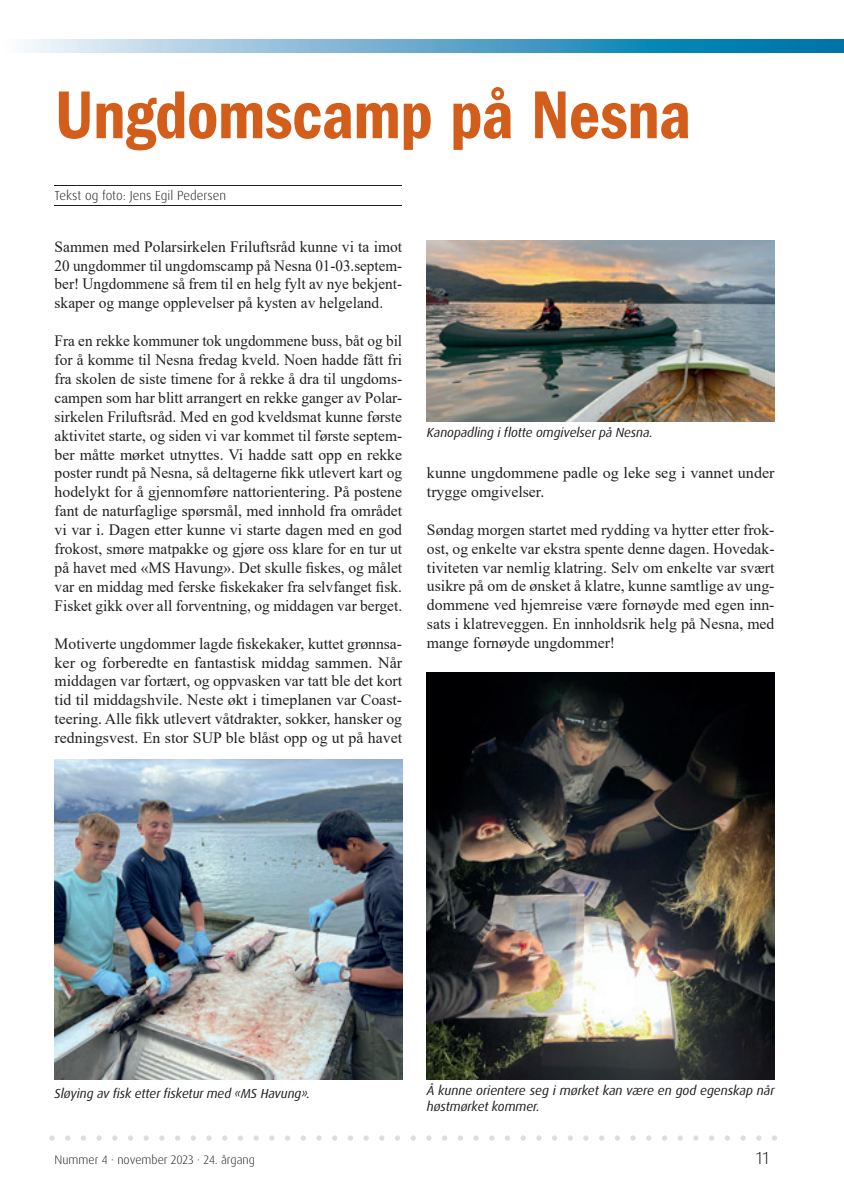
<style>
.page{position:relative;width:844px;height:1191px;background:#fff}
.page>*{position:absolute;margin:0;border:0;box-sizing:border-box;transform-origin:0 0}
.t1{font:70px "ITC Franklin Gothic Std Dm Cd";letter-spacing:-.01em;color:#d35d1a}
.t2{font:300 17.5px "Dax OT";color:#231f20}
.t3{font:15.75px/18.9px "Times New Roman";color:#231f20;text-align:justify}
.t4{font:15.75px/18.9px "Times New Roman";color:#231f20;text-align:justify;scale:.96 1}
.t5{font:italic 13.12px/15.8px "Dax OT";letter-spacing:-.01em;color:#231f20}
.t6{font:300 13.12px "Dax OT";color:#231f20}
.t7{font:300 12.25px "Dax OT";color:#231f20}
</style>
<div class="page">
<svg style="left:27px;top:40px;width:816px;height:12px;background:#64abcd"></svg>
<svg style="left:49px;top:1135px;width:727px;height:5px"></svg>
<hr style="left:55px;top:185px;width:347px;height:1px;background:#231f20">
<hr style="left:55px;top:205px;width:347px;height:1px;background:#231f20">
<img style="left:427px;top:241px;width:347px;height:181px">
<img style="left:55px;top:759px;width:347px;height:320px">
<img style="left:427px;top:672px;width:347px;height:407px">
<h1 class="t1" style="left:55px;top:75px;width:638px">Ungdomscamp på Nesna</h1>
<p class="t6" style="left:55px;top:187px;width:173px">Tekst og foto: Jens Egil Pedersen</p>
<p class="t3" style="left:55px;top:236px;width:349px">Sammen med Polarsirkelen Friluftsråd kunne vi ta imot 20 ungdommer til ungdomscamp på Nesna 01-03.septem&shy;ber! Ungdommene så frem til en helg fylt av nye bekjent&shy;skaper og mange opplevelser på kysten av helgeland.</p>
<p class="t4" style="left:55px;top:331px;width:363px">Fra en rekke kommuner tok ungdommene buss, båt og bil for å komme til Nesna fredag kveld. Noen hadde fått fri fra skolen de siste timene for å rekke å dra til ungdoms&shy;campen som har blitt arrangert en rekke ganger av Polar&shy;sirkelen Friluftsråd. Med en god kveldsmat kunne første aktivitet starte, og siden vi var kommet til første septem&shy;ber måtte mørket utnyttes. Vi hadde satt opp en rekke poster rundt på Nesna, så deltagerne fikk utlevert kart og hodelykt for å gjennomføre nattorientering. På postene fant de naturfaglige spørsmål, med innhold fra området vi var i. Dagen etter kunne vi starte dagen med en god frokost, smøre matpakke og gjøre oss klare for en tur ut på havet med «MS Havung». Det skulle fiskes, og målet var en middag med ferske fiskekaker fra selvfanget fisk.<br>Fisket gikk over all forventning, og middagen var berget.</p>
<p class="t3" style="left:55px;top:633px;width:349px">Motiverte ungdommer lagde fiskekaker, kuttet grønnsa&shy;ker og forberedte en fantastisk middag sammen. Når middagen var fortært, og oppvasken var tatt ble det kort tid til middagshvile. Neste økt i timeplanen var Coast&shy;teering. Alle fikk utlevert våtdrakter, sokker, hansker og redningsvest. En stor SUP ble blåst opp og ut på havet</p>
<p class="t5" style="left:427px;top:425px;width:227px">Kanopadling i flotte omgivelser på Nesna.</p>
<p class="t3" style="left:427px;top:463px;width:349px">kunne ungdommene padle og leke seg i vannet under trygge omgivelser.</p>
<p class="t3" style="left:427px;top:519px;width:349px">Søndag morgen startet med rydding va hytter etter frok&shy;ost, og enkelte var ekstra spente denne dagen. Hovedak&shy;tiviteten var nemlig klatring. Selv om enkelte var svært usikre på om de ønsket å klatre, kunne samtlige av ung&shy;dommene ved hjemreise være fornøyde med egen inn&shy;sats i klatreveggen. En innholdsrik helg på Nesna, med mange fornøyde ungdommer!</p>
<p class="t5" style="left:55px;top:1086px;width:257px">Sløying av fisk etter fisketur med «MS Havung».</p>
<p class="t5" style="left:427px;top:1083px;width:349px">Å kunne orientere seg i mørket kan være en god egenskap når høstmørket kommer.</p>
<p class="t7" style="left:55px;top:1151px;width:202px">Nummer 4 · november 2023 · 24. årgang</p>
<p class="t2" style="left:755px;top:1146px;width:15px">11</p>
</div>
